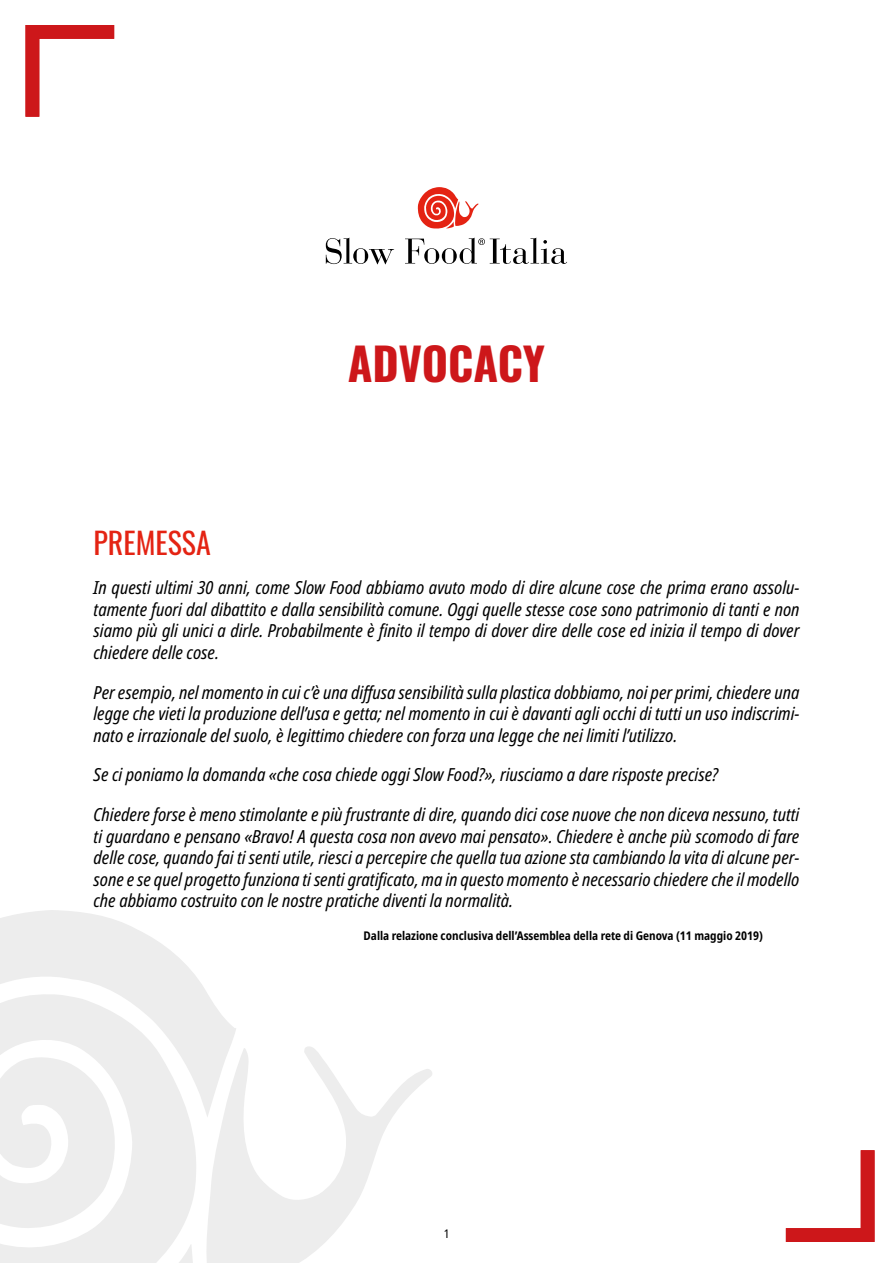
<style>
.page{position:relative;width:893px;height:1263px;background:#fff}
.page>*{position:absolute;margin:0;border:0;box-sizing:border-box;transform-origin:0 0}
.t1{font:700 45px "Oswald";letter-spacing:-.005em;color:#cd171a}
.t2{font:30px "Oswald";color:#e42313}
.t3{font:italic condensed 18px/21.6px "Noto Sans";color:#000;text-align:justify}
.t4{font:700 condensed 12px "Noto Sans";color:#000}
.t5{font:condensed 12px "Noto Sans";color:#000}
</style>
<div class="page">
<svg style="left:236px;top:1046px;width:196px;height:217px"></svg>
<svg style="left:0;top:910px;width:236px;height:353px;fill:#ededed"></svg>
<svg style="left:120px;top:1244px;width:75px;height:19px"></svg>
<svg style="left:785px;top:1150px;width:90px;height:92px"></svg>
<svg style="left:25px;top:25px;width:90px;height:92px"></svg>
<svg style="left:418px;top:187px;width:61px;height:42px"></svg>
<svg style="left:326px;top:237px;width:68px;height:27px"></svg>
<svg style="left:405px;top:237px;width:162px;height:27px"></svg>
<h1 class="t1" style="left:348px;top:340px;width:199px">ADVOCACY</h1>
<h2 class="t2" style="left:94px;top:516px;width:119px">PREMESSA</h2>
<p class="t3" style="left:94px;top:577px;width:707px">In questi ultimi 30 anni, come Slow Food abbiamo avuto modo di dire alcune cose che prima erano assolu&shy;tamente fuori dal dibattito e dalla sensibilità comune. Oggi quelle stesse cose sono patrimonio di tanti e non siamo più gli unici a dirle. Probabilmente è finito il tempo di dover dire delle cose ed inizia il tempo di dover chiedere delle cose.</p>
<p class="t3" style="left:94px;top:682px;width:707px">Per esempio, nel momento in cui c’è una diffusa sensibilità sulla plastica dobbiamo, noi per primi, chiedere una legge che vieti la produzione dell’usa e getta; nel momento in cui è davanti agli occhi di tutti un uso indiscrimi&shy;nato e irrazionale del suolo, è legittimo chiedere con forza una legge che nei limiti l’utilizzo.</p>
<p class="t3" style="left:94px;top:764px;width:626px">Se ci poniamo la domanda «che cosa chiede oggi Slow Food?», riusciamo a dare risposte precise?</p>
<p class="t3" style="left:94px;top:804px;width:707px">Chiedere forse è meno stimolante e più frustrante di dire, quando dici cose nuove che non diceva nessuno, tutti ti guardano e pensano «Bravo! A questa cosa non avevo mai pensato». Chiedere è anche più scomodo di fare delle cose, quando fai ti senti utile, riesci a percepire che quella tua azione sta cambiando la vita di alcune per&shy;sone e se quel progetto funziona ti senti gratificato, ma in questo momento è necessario chiedere che il modello che abbiamo costruito con le nostre pratiche diventi la normalità.</p>
<p class="t4" style="left:364px;top:927px;width:401px">Dalla relazione conclusiva dell’Assemblea della rete di Genova (11 maggio 2019)</p>
<p class="t5" style="left:444px;top:1225px;width:7px">1</p>
</div>
